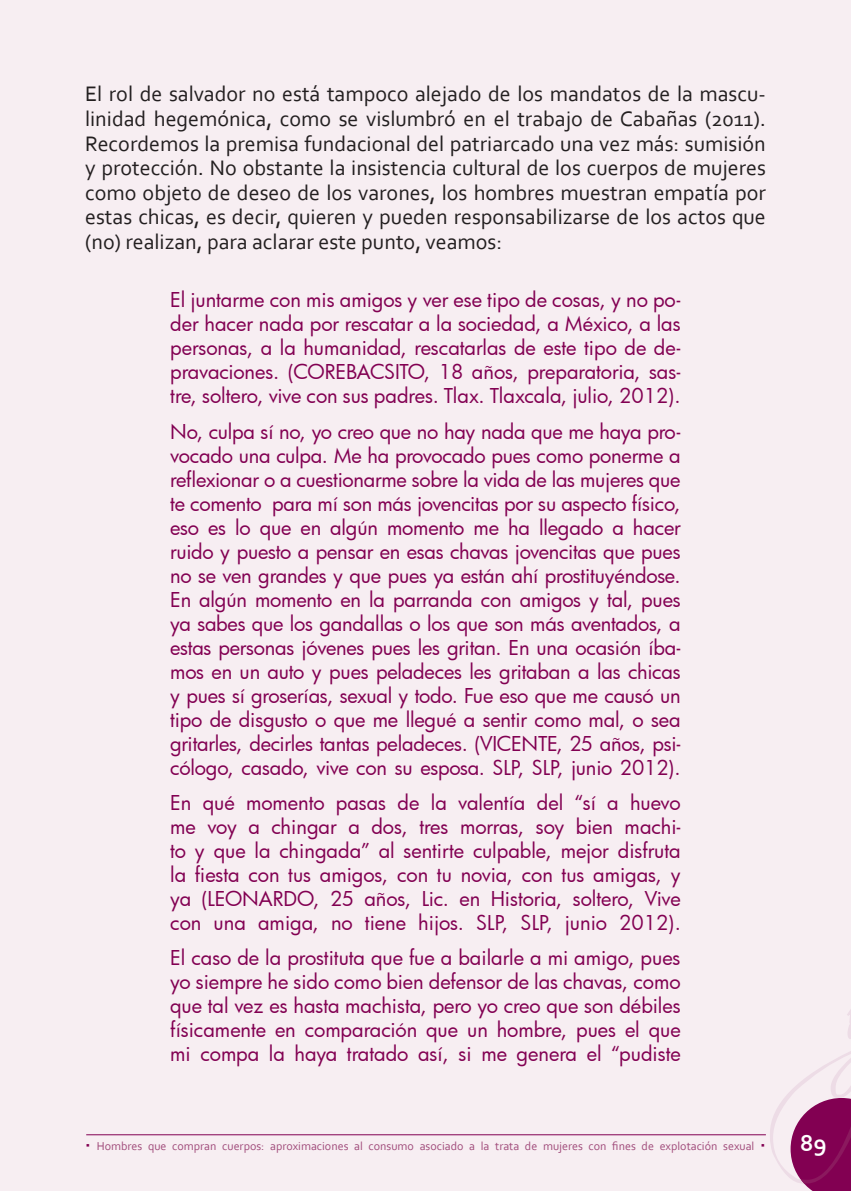
<style>
.page{position:relative;width:851px;height:1191px;background:#fff}
.page>*{position:absolute;margin:0;border:0;box-sizing:border-box;transform-origin:0 0}
.t1{font:700 24px "Corbel";color:#fff}
.t2{font:22px/24.6px "Corbel";color:#231f20;text-align:justify}
.t3{font:20px/24px "Futura";letter-spacing:-.005em;color:#820052;text-align:justify}
.t4{font:12px "Corbel";color:#a14c7b}
.s1{font-weight:700;font-size:20px;color:#820052}
</style>
<div class="page">
<div style="left:0;top:0;width:850px;height:1191px;background:#f7eef2"></div>
<svg style="left:770px;top:1011px;width:80px;height:180px"></svg>
<hr style="left:86px;top:1134px;width:679px;height:1px;background:#820052">
<p class="t2" style="left:85px;top:81px;width:682px">El rol de salvador no está tampoco alejado de los mandatos de la mascu&shy;linidad hegemónica, como se vislumbró en el trabajo de Cabañas (2011).<br>Recordemos la premisa fundacional del patriarcado una vez más: sumisión y protección. No obstante la insistencia cultural de los cuerpos de mujeres como objeto de deseo de los varones, los hombres muestran empatía por estas chicas, es decir, quieren y pueden responsabilizarse de los actos que (no) realizan, para aclarar este punto, veamos:</p>
<p class="t3" style="left:170px;top:287px;width:512px">El juntarme con mis amigos y ver ese tipo de cosas, y no po&shy;der hacer nada por rescatar a la sociedad, a México, a las personas, a la humanidad, rescatarlas de este tipo de de&shy;pravaciones. (COREBACSITO, 18 años, preparatoria, sas&shy;tre, soltero, vive con sus padres. Tlax. Tlaxcala, julio, 2012).</p>
<p class="t3" style="left:170px;top:419px;width:512px">No, culpa sí no, yo creo que no hay nada que me haya pro&shy;vocado una culpa. Me ha provocado pues como ponerme a reflexionar o a cuestionarme sobre la vida de las mujeres que te comento para mí son más jovencitas por su aspecto físico, eso es lo que en algún momento me ha llegado a hacer ruido y puesto a pensar en esas chavas jovencitas que pues no se ven grandes y que pues ya están ahí prostituyéndose.<br>En algún momento en la parranda con amigos y tal, pues ya sabes que los gandallas o los que son más aventados, a estas personas jóvenes pues les gritan. En una ocasión íba&shy;mos en un auto y pues peladeces les gritaban a las chicas y pues sí groserías, sexual y todo. Fue eso que me causó un tipo de disgusto o que me llegué a sentir como mal, o sea gritarles, decirles tantas peladeces. (VICENTE, 25 años, psi&shy;cólogo, casado, vive con su esposa. SLP, SLP, junio 2012).</p>
<p class="t3" style="left:170px;top:790px;width:512px">En qué momento pasas de la valentía del “sí a huevo me voy a chingar a dos, tres morras, soy bien machi&shy;to y que la chingada” al sentirte culpable, mejor disfruta la fiesta con tus amigos, con tu novia, con tus amigas, y ya (LEONARDO, 25 años, Lic. en Historia, soltero, Vive con una amiga, no tiene hijos. SLP, SLP, junio 2012).</p>
<p class="t3" style="left:170px;top:945px;width:512px">El caso de la prostituta que fue a bailarle a mi amigo, pues yo siempre he sido como bien defensor de las chavas, como que tal vez es hasta machista, pero yo creo que son débiles físicamente en comparación que un hombre, pues el que mi compa la haya tratado así, si me genera el “pudiste</p>
<p class="t4" style="left:85px;top:1138px;width:682px"><span class="s1">·</span> Hombres que compran cuerpos: aproximaciones al consumo asociado a la trata de mujeres con fines de explotación sexual <span class="s1">·</span></p>
<p class="t1" style="left:800px;top:1128px;width:28px">89</p>
</div>
